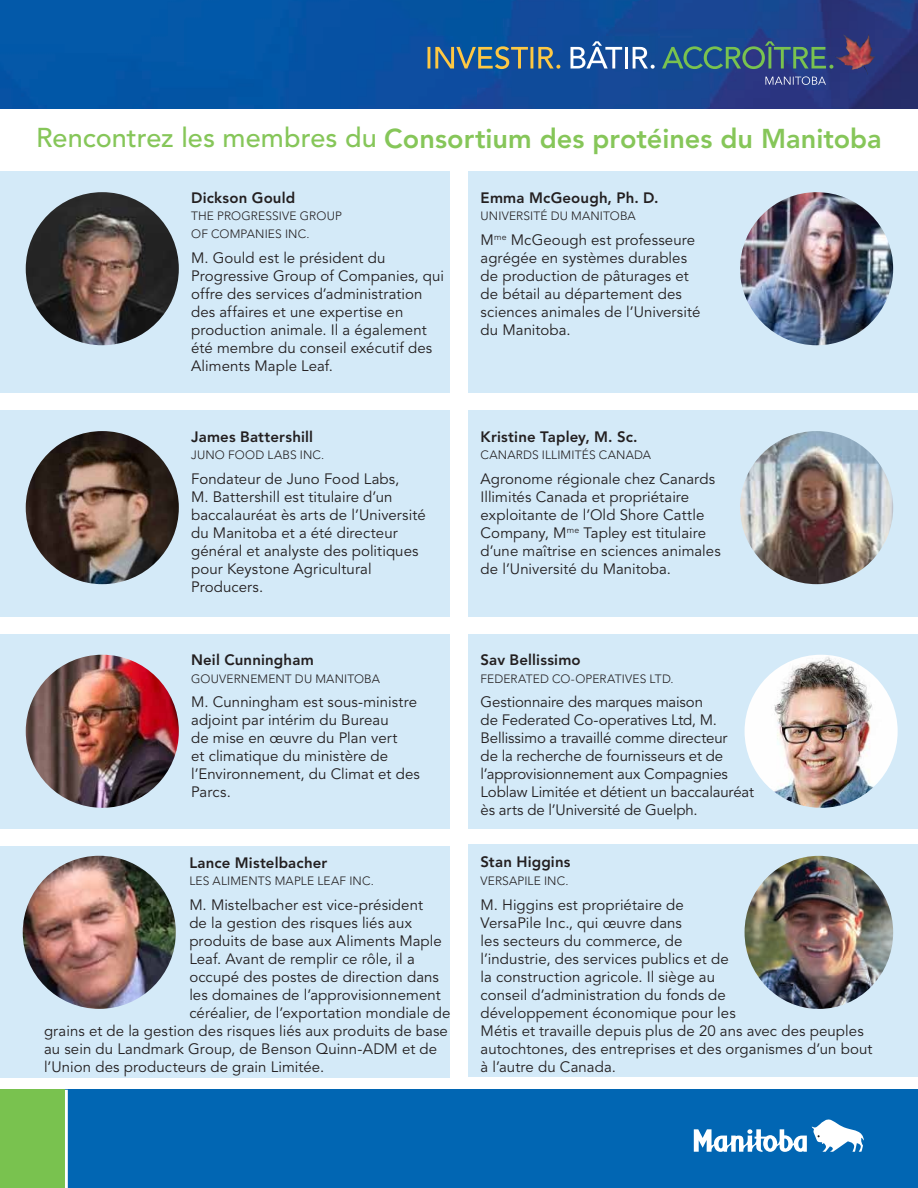
<style>
.page{position:relative;width:918px;height:1188px;background:#fff}
.page>*{position:absolute;margin:0;border:0;box-sizing:border-box;transform-origin:0 0}
.t1{font:800 27px "Avenir LT Std";color:#86c659}
.t2{font:15px/18px "Avenir LT Std";letter-spacing:.005em;color:#231f20}
.t3{font:800 15px "Avenir LT Std";letter-spacing:.01em;color:#231f20}
.t4{font:300 12px/18px "Avenir LT Std";letter-spacing:.015em;color:#231f20}
.s1{font-weight:500}
</style>
<div class="page">
<div style="left:0;top:172px;width:450px;height:221px;background:#d4eaf8"></div>
<div style="left:0;top:410px;width:450px;height:207px;background:#d4eaf8"></div>
<div style="left:0;top:634px;width:450px;height:194px;background:#d4eaf8"></div>
<div style="left:0;top:846px;width:450px;height:232px;background:#d4eaf8"></div>
<div style="left:468px;top:172px;width:450px;height:221px;background:#d4eaf8"></div>
<div style="left:468px;top:410px;width:450px;height:207px;background:#d4eaf8"></div>
<div style="left:468px;top:634px;width:450px;height:194px;background:#d4eaf8"></div>
<div style="left:468px;top:844px;width:450px;height:233px;background:#d4eaf8"></div>
<img style="left:660px;top:0;width:258px;height:38px">
<img style="left:0;top:0;width:660px;height:109px">
<img style="left:659px;top:38px;width:259px;height:70px">
<img style="left:835px;top:34px;width:40px;height:41px">
<svg style="left:662px;top:41px;width:171px;height:28px;background:#37647b"></svg>
<hr style="left:625px;top:47px;width:3px;height:22px;background:#fff">
<svg style="left:428px;top:46px;width:132px;height:23px;background:#5b767f"></svg>
<svg style="left:765px;top:76px;width:61px;height:9px"></svg>
<svg style="left:571px;top:41px;width:51px;height:28px"></svg>
<svg style="left:633px;top:47px;width:22px;height:22px"></svg>
<img style="left:26px;top:192px;width:153px;height:153px;border-radius:77px">
<img style="left:26px;top:431px;width:153px;height:153px;border-radius:77px">
<img style="left:26px;top:655px;width:153px;height:153px;border-radius:77px">
<img style="left:23px;top:856px;width:153px;height:153px;border-radius:77px">
<img style="left:740px;top:192px;width:153px;height:153px;border-radius:77px">
<img style="left:740px;top:431px;width:153px;height:153px;border-radius:77px">
<img style="left:745px;top:655px;width:153px;height:153px;border-radius:77px">
<img style="left:745px;top:856px;width:148px;height:153px">
<div style="left:44px;top:1090px;width:874px;height:98px;background:#0166b3"></div>
<div style="left:0;top:1090px;width:65px;height:98px;background:#79c24f"></div>
<hr style="left:65px;top:1090px;width:3px;height:98px;background:#fff">
<svg style="left:694px;top:1119px;width:170px;height:33px"></svg>
<h1 class="t1" style="left:36px;top:122px;width:847px"><span class="s1">Rencontrez les membres du</span> Consortium des protéines du Manitoba</h1>
<h2 class="t3" style="left:191px;top:189px;width:106px">Dickson Gould</h2>
<p class="t4" style="left:191px;top:207px;width:152px">THE PROGRESSIVE GROUP<br>OF COMPANIES INC.</p>
<p class="t2" style="left:191px;top:249px;width:254px">M. Gould est le président du<br>Progressive Group of Companies, qui offre des services d’administration des affaires et une expertise en production animale. Il a également été membre du conseil exécutif des<br>Aliments Maple Leaf.</p>
<h2 class="t3" style="left:481px;top:189px;width:180px">Emma McGeough, Ph. D.</h2>
<p class="t4" style="left:481px;top:207px;width:157px">UNIVERSITÉ DU MANITOBA</p>
<p class="t2" style="left:481px;top:231px;width:221px">M<sup>me</sup> McGeough est professeure agrégée en systèmes durables de production de pâturages et de bétail au département des sciences animales de l’Université du Manitoba.</p>
<h2 class="t3" style="left:191px;top:428px;width:123px">James Battershill</h2>
<p class="t4" style="left:191px;top:446px;width:135px">JUNO FOOD LABS INC.</p>
<p class="t2" style="left:191px;top:470px;width:236px">Fondateur de Juno Food Labs,<br>M. Battershill est titulaire d’un baccalauréat ès arts de l’Université du Manitoba et a été directeur général et analyste des politiques pour Keystone Agricultural<br>Producers.</p>
<h2 class="t3" style="left:191px;top:651px;width:124px">Neil Cunningham</h2>
<p class="t4" style="left:191px;top:670px;width:190px">GOUVERNEMENT DU MANITOBA</p>
<p class="t2" style="left:191px;top:694px;width:230px">M. Cunningham est sous-ministre adjoint par intérim du Bureau<br>de mise en œuvre du Plan vert<br>et climatique du ministère de l’Environnement, du Climat et des<br>Parcs.</p>
<h2 class="t3" style="left:189px;top:854px;width:140px">Lance Mistelbacher</h2>
<p class="t4" style="left:189px;top:872px;width:186px">LES ALIMENTS MAPLE LEAF INC.</p>
<p class="t2" style="left:189px;top:896px;width:235px">M. Mistelbacher est vice-président</p>
<p class="t2" style="left:189px;top:914px;width:224px">de la gestion des risques liés aux</p>
<p class="t2" style="left:189px;top:932px;width:254px">produits de base aux Aliments Maple</p>
<p class="t2" style="left:189px;top:950px;width:227px">Leaf. Avant de remplir ce rôle, il a</p>
<p class="t2" style="left:189px;top:968px;width:251px">occupé des postes de direction dans</p>
<p class="t2" style="left:189px;top:986px;width:253px">les domaines de l’approvisionnement</p>
<p class="t2" style="left:189px;top:1004px;width:263px">céréalier, de l’exportation mondiale de</p>
<p class="t2" style="left:44px;top:1022px;width:405px">grains et de la gestion des risques liés aux produits de base</p>
<p class="t2" style="left:44px;top:1040px;width:395px">au sein du Landmark Group, de Benson Quinn-ADM et de</p>
<p class="t2" style="left:44px;top:1058px;width:282px">l’Union des producteurs de grain Limitée.</p>
<h2 class="t3" style="left:481px;top:428px;width:159px">Kristine Tapley, M. Sc.</h2>
<p class="t4" style="left:481px;top:446px;width:172px">CANARDS ILLIMITÉS CANADA</p>
<p class="t2" style="left:481px;top:470px;width:242px">Agronome régionale chez Canards Illimités Canada et propriétaire exploitante de l’Old Shore Cattle Company, M<sup>me</sup> Tapley est titulaire d’une maîtrise en sciences animales de l’Université du Manitoba.</p>
<h2 class="t3" style="left:481px;top:651px;width:102px">Sav Bellissimo</h2>
<p class="t4" style="left:481px;top:670px;width:195px">FEDERATED CO-OPERATIVES LTD.</p>
<p class="t2" style="left:481px;top:694px;width:275px">Gestionnaire des marques maison<br>de Federated Co-operatives Ltd, M.<br>Bellissimo a travaillé comme directeur<br>de la recherche de fournisseurs et de l’approvisionnement aux Compagnies Loblaw Limitée et détient un baccalauréat ès arts de l’Université de Guelph.</p>
<h2 class="t3" style="left:481px;top:853px;width:91px">Stan Higgins</h2>
<p class="t4" style="left:481px;top:872px;width:89px">VERSAPILE INC.</p>
<p class="t2" style="left:481px;top:896px;width:393px">M. Higgins est propriétaire de<br>VersaPile Inc., qui œuvre dans<br>les secteurs du commerce, de<br>l’industrie, des services publics et de<br>la construction agricole. Il siège au<br>conseil d’administration du fonds de<br>développement économique pour les<br>Métis et travaille depuis plus de 20 ans avec des peuples autochtones, des entreprises et des organismes d’un bout à l’autre du Canada.</p>
</div>
